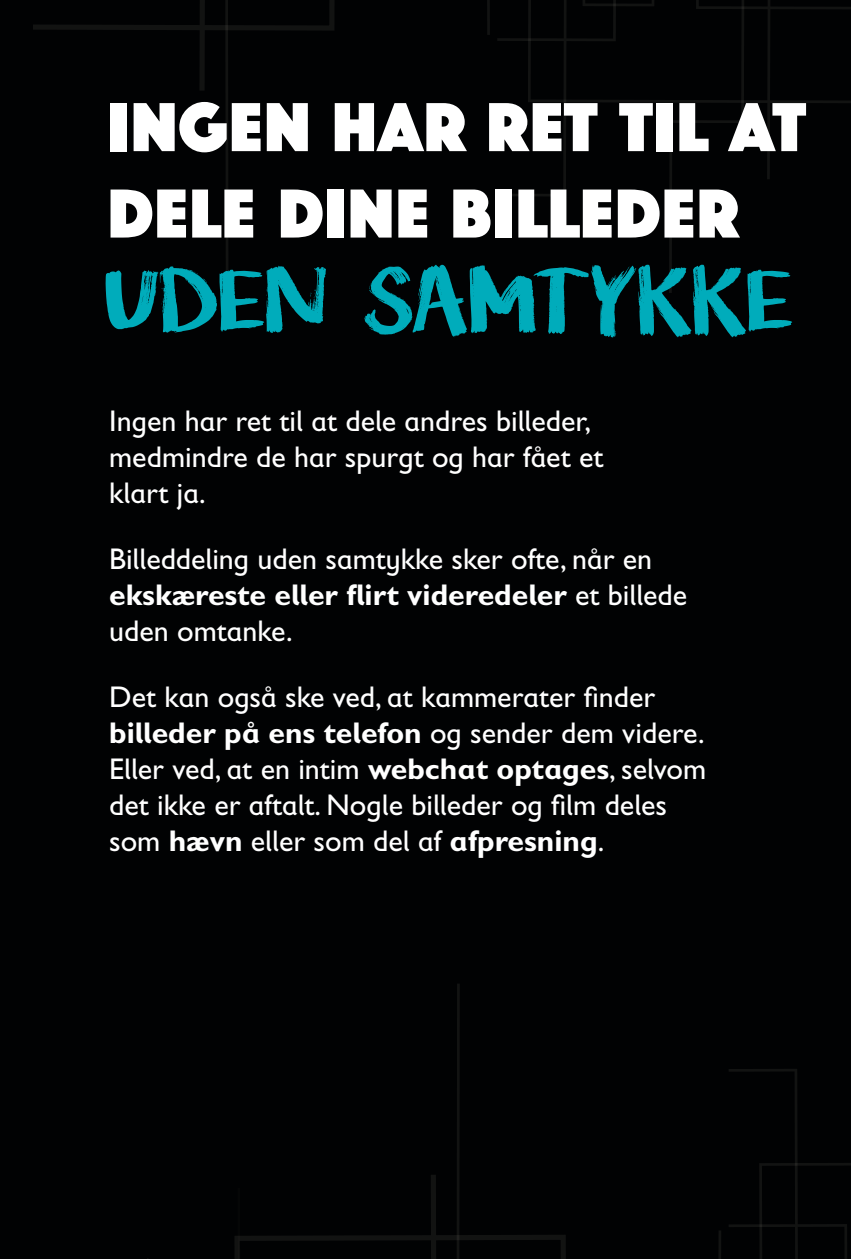
<style>
.page{position:relative;width:851px;height:1259px;background:#fff}
.page>*{position:absolute;margin:0;border:0;box-sizing:border-box;transform-origin:0 0}
.t1{font:78px "KG Lifeis Messy";letter-spacing:-.025em;color:#00acbb}
.t2{font:72px/86.4px "Phosphate RR Solid";letter-spacing:.01em;color:#fff}
.t3{font:30px/36px "Gill Sans Infant Std";color:#fff}
.s1{font-weight:700}
</style>
<div class="page">
<div style="left:0;top:0;width:850px;height:1259px;background:#010203"></div>
<svg style="left:33px;top:0;width:817px;height:293px"></svg>
<svg style="left:235px;top:984px;width:615px;height:275px"></svg>
<h2 class="t2" style="left:108px;top:85px;width:699px">INGEN HAR RET TIL AT<br>DELE DINE BILLEDER</h2>
<h1 class="t1" style="left:104px;top:241px;width:690px">UDEN SAMTYKKE</h1>
<p class="t3" style="left:109px;top:403px;width:495px">Ingen har ret til at dele andres billeder, medmindre de har spurgt og har fået et klart ja.</p>
<p class="t3" style="left:109px;top:541px;width:579px">Billeddeling uden samtykke sker ofte, når en <span class="s1">ekskæreste eller flirt videredeler</span> et billede uden omtanke.</p>
<p class="t3" style="left:109px;top:679px;width:598px">Det kan også ske ved, at kammerater finder <span class="s1">billeder på ens telefon</span> og sender dem videre.<br>Eller ved, at en intim <span class="s1">webchat optages</span>, selvom det ikke er aftalt. Nogle billeder og film deles som <span class="s1">hævn</span> eller som del af <span class="s1">afpresning</span>.</p>
</div>
